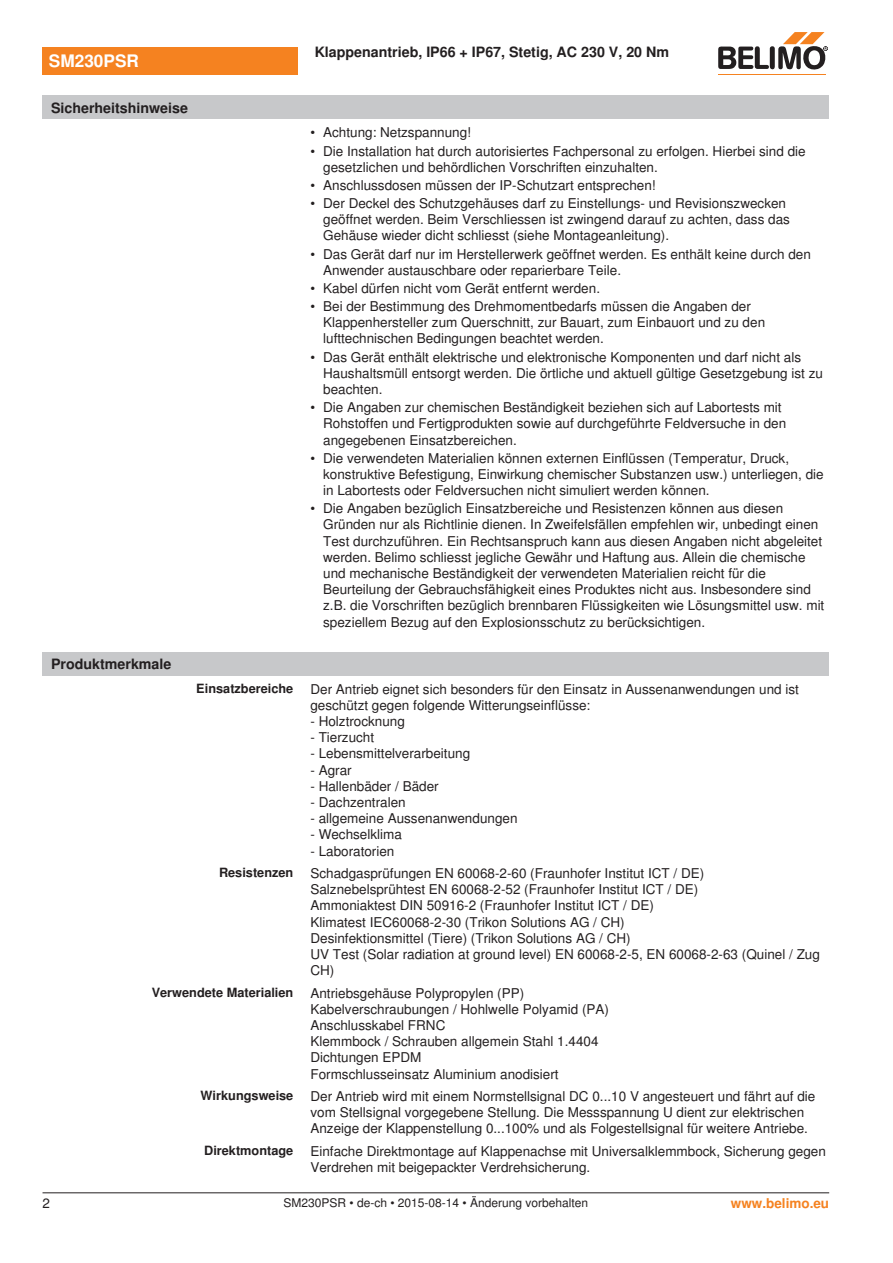
<style>
.page{position:relative;width:893px;height:1263px;background:#fff}
.page>*{position:absolute;margin:0;border:0;box-sizing:border-box;transform-origin:0 0}
.t1{font:700 17.25px "Nimbus Sans BEL";color:#fff}
.t2{font:700 14.25px "Nimbus Sans BEL";color:#231f20}
.t3{font:13.5px/16.2px "Nimbus Sans BEL";color:#231f20}
.t4{font:700 13.5px "Nimbus Sans BEL";color:#f58220}
.t5{font:700 12.75px "Nimbus Sans BEL";color:#231f20}
.t6{font:12px "Nimbus Sans BEL";color:#231f20}
</style>
<div class="page">
<div style="left:43px;top:652px;width:786px;height:23px;background:#c7c8ca"></div>
<div style="left:43px;top:47px;width:255px;height:27px;background:#f58220"></div>
<hr style="left:718px;top:74px;width:107px;height:1px;background:#f58220">
<svg style="left:718px;top:32px;width:110px;height:38px"></svg>
<div style="left:43px;top:96px;width:786px;height:23px;background:#c7c8ca"></div>
<hr style="left:43px;top:1192px;width:786px;height:1px;background:#231f20">
<p class="t1" style="left:49px;top:51px;width:92px">SM230PSR</p>
<p class="t2" style="left:51px;top:99px;width:139px">Sicherheitshinweise</p>
<p class="t2" style="left:51px;top:655px;width:122px">Produktmerkmale</p>
<p class="t2" style="left:315px;top:44px;width:356px">Klappenantrieb, IP66 + IP67, Stetig, AC 230 V, 20 Nm</p>
<p class="t3" style="left:310px;top:125px;width:162px">• Achtung: Netzspannung!</p>
<p class="t3" style="left:323px;top:143px;width:484px;text-indent:-13px">• Die Installation hat durch autorisiertes Fachpersonal zu erfolgen. Hierbei sind die gesetzlichen und behördlichen Vorschriften einzuhalten.</p>
<p class="t3" style="left:310px;top:177px;width:347px">• Anschlussdosen müssen der IP-Schutzart entsprechen!</p>
<p class="t3" style="left:323px;top:195px;width:468px;text-indent:-13px">• Der Deckel des Schutzgehäuses darf zu Einstellungs- und Revisionszwecken geöffnet werden. Beim Verschliessen ist zwingend darauf zu achten, dass das<br>Gehäuse wieder dicht schliesst (siehe Montageanleitung).</p>
<p class="t3" style="left:323px;top:246px;width:489px;text-indent:-13px">• Das Gerät darf nur im Herstellerwerk geöffnet werden. Es enthält keine durch den<br>Anwender austauschbare oder reparierbare Teile.</p>
<p class="t3" style="left:310px;top:280px;width:291px">• Kabel dürfen nicht vom Gerät entfernt werden.</p>
<p class="t3" style="left:323px;top:298px;width:443px;text-indent:-13px">• Bei der Bestimmung des Drehmomentbedarfs müssen die Angaben der<br>Klappenhersteller zum Querschnitt, zur Bauart, zum Einbauort und zu den lufttechnischen Bedingungen beachtet werden.</p>
<p class="t3" style="left:323px;top:349px;width:501px;text-indent:-13px">• Das Gerät enthält elektrische und elektronische Komponenten und darf nicht als<br>Haushaltsmüll entsorgt werden. Die örtliche und aktuell gültige Gesetzgebung ist zu beachten.</p>
<p class="t3" style="left:323px;top:400px;width:464px;text-indent:-13px">• Die Angaben zur chemischen Beständigkeit beziehen sich auf Labortests mit<br>Rohstoffen und Fertigprodukten sowie auf durchgeführte Feldversuche in den angegebenen Einsatzbereichen.</p>
<p class="t3" style="left:323px;top:450px;width:502px;text-indent:-13px">• Die verwendeten Materialien können externen Einflüssen (Temperatur, Druck, konstruktive Befestigung, Einwirkung chemischer Substanzen usw.) unterliegen, die in Labortests oder Feldversuchen nicht simuliert werden können.</p>
<p class="t3" style="left:323px;top:501px;width:503px;text-indent:-13px">• Die Angaben bezüglich Einsatzbereiche und Resistenzen können aus diesen Gründen nur als Richtlinie dienen. In Zweifelsfällen empfehlen wir, unbedingt einen Test durchzuführen. Ein Rechtsanspruch kann aus diesen Angaben nicht abgeleitet werden. Belimo schliesst jegliche Gewähr und Haftung aus. Allein die chemische und mechanische Beständigkeit der verwendeten Materialien reicht für die Beurteilung der Gebrauchsfähigkeit eines Produktes nicht aus. Insbesondere sind z.B. die Vorschriften bezüglich brennbaren Flüssigkeiten wie Lösungsmittel usw. mit speziellem Bezug auf den Explosionsschutz zu berücksichtigen.</p>
<p class="t5" style="left:196px;top:681px;width:99px">Einsatzbereiche</p>
<p class="t3" style="left:310px;top:681px;width:490px">Der Antrieb eignet sich besonders für den Einsatz in Aussenanwendungen und ist geschützt gegen folgende Witterungseinflüsse:</p>
<p class="t3" style="left:310px;top:713px;width:96px">- Holztrocknung</p>
<p class="t3" style="left:310px;top:730px;width:65px">- Tierzucht</p>
<p class="t3" style="left:310px;top:746px;width:161px">- Lebensmittelverarbeitung</p>
<p class="t3" style="left:310px;top:762px;width:43px">- Agrar</p>
<p class="t3" style="left:310px;top:778px;width:130px">- Hallenbäder / Bäder</p>
<p class="t3" style="left:310px;top:794px;width:97px">- Dachzentralen</p>
<p class="t3" style="left:310px;top:811px;width:209px">- allgemeine Aussenanwendungen</p>
<p class="t3" style="left:310px;top:827px;width:93px">- Wechselklima</p>
<p class="t3" style="left:310px;top:843px;width:86px">- Laboratorien</p>
<p class="t5" style="left:219px;top:865px;width:76px">Resistenzen</p>
<p class="t3" style="left:310px;top:865px;width:511px">Schadgasprüfungen EN 60068-2-60 (Fraunhofer Institut ICT / DE)<br>Salznebelsprühtest EN 60068-2-52 (Fraunhofer Institut ICT / DE)<br>Ammoniaktest DIN 50916-2 (Fraunhofer Institut ICT / DE)<br>Klimatest IEC60068-2-30 (Trikon Solutions AG / CH)<br>Desinfektionsmittel (Tiere) (Trikon Solutions AG / CH)<br>UV Test (Solar radiation at ground level) EN 60068-2-5, EN 60068-2-63 (Quinel / Zug CH)</p>
<p class="t5" style="left:152px;top:985px;width:143px">Verwendete Materialien</p>
<p class="t3" style="left:310px;top:985px;width:300px">Antriebsgehäuse Polypropylen (PP)<br>Kabelverschraubungen / Hohlwelle Polyamid (PA)<br>Anschlusskabel FRNC<br>Klemmbock / Schrauben allgemein Stahl 1.4404<br>Dichtungen EPDM<br>Formschlusseinsatz Aluminium anodisiert</p>
<p class="t5" style="left:201px;top:1088px;width:94px">Wirkungsweise</p>
<p class="t3" style="left:310px;top:1088px;width:506px">Der Antrieb wird mit einem Normstellsignal DC 0...10 V angesteuert und fährt auf die vom Stellsignal vorgegebene Stellung. Die Messspannung U dient zur elektrischen<br>Anzeige der Klappenstellung 0...100% und als Folgestellsignal für weitere Antriebe.</p>
<p class="t5" style="left:204px;top:1143px;width:91px">Direktmontage</p>
<p class="t3" style="left:310px;top:1143px;width:517px">Einfache Direktmontage auf Klappenachse mit Universalklemmbock, Sicherung gegen<br>Verdrehen mit beigepackter Verdrehsicherung.</p>
<p class="t3" style="left:43px;top:1196px;width:9px">2</p>
<p class="t6" style="left:283px;top:1196px;width:306px">SM230PSR • de-ch • 2015-08-14 • Änderung vorbehalten</p>
<p class="t4" style="left:731px;top:1195px;width:100px">www.belimo.eu</p>
</div>
